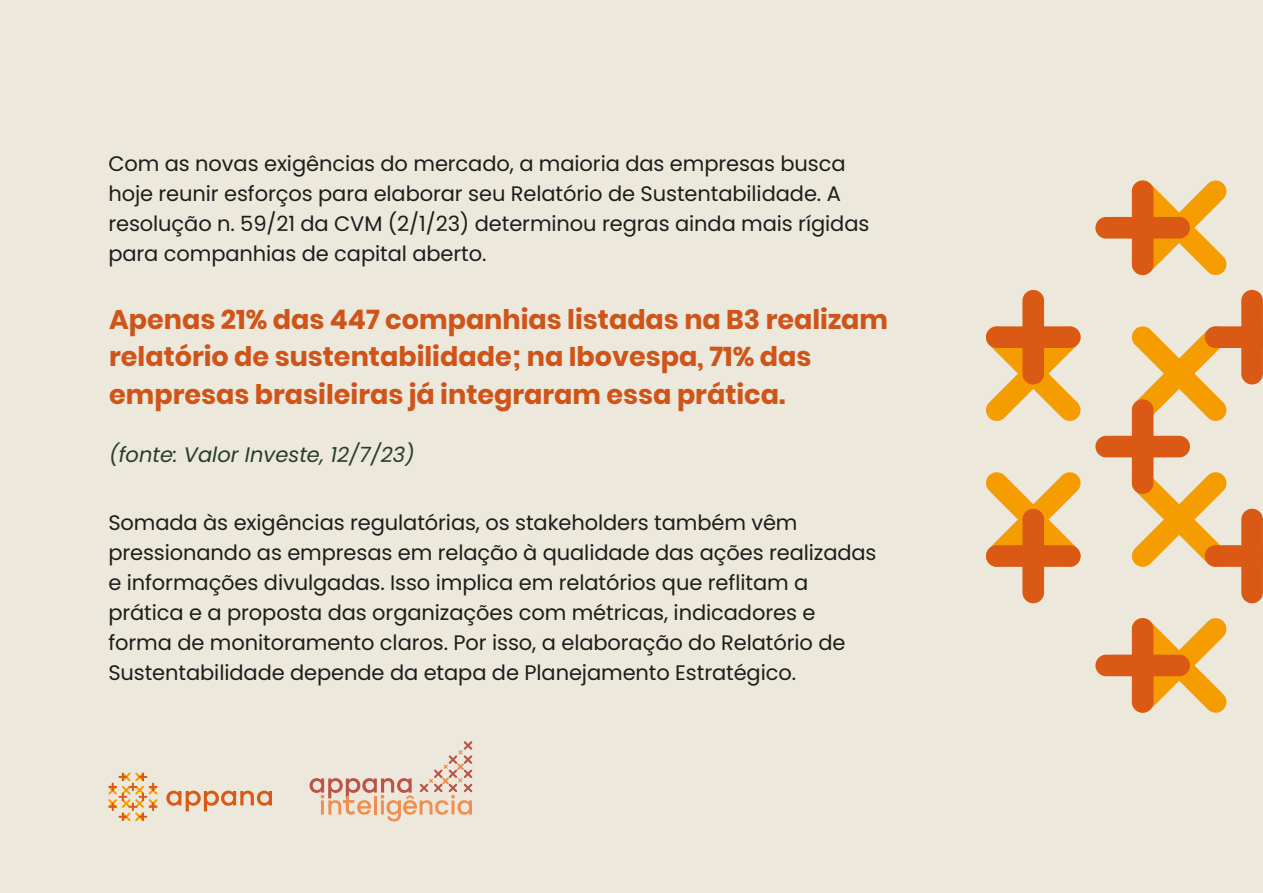
<style>
.page{position:relative;width:1263px;height:893px;background:#ece8db}
.page>*{position:absolute;margin:0;border:0;box-sizing:border-box;transform-origin:0 0}
.t1{font:700 27px/37.5px "Poppins";color:#ce541a}
.t2{font:21px/30px "Poppins";letter-spacing:-.005em;color:#1d1d1d}
.t3{font:italic 21px "Poppins";color:#273d29}
</style>
<div class="page">
<svg style="left:986px;top:180px;width:277px;height:533px"></svg>
<svg style="left:108px;top:772px;width:50px;height:49px"></svg>
<svg style="left:166px;top:791px;width:106px;height:20px"></svg>
<svg style="left:310px;top:741px;width:162px;height:80px"></svg>
<p class="t2" style="left:108px;top:149px;width:762px">Com as novas exigências do mercado, a maioria das empresas busca hoje reunir esforços para elaborar seu Relatório de Sustentabilidade. A resolução n. 59/21 da CVM (2/1/23) determinou regras ainda mais rígidas para companhias de capital aberto.</p>
<p class="t1" style="left:109px;top:301px;width:780px">Apenas 21% das 447 companhias listadas na B3 realizam relatório de sustentabilidade; na Ibovespa, 71% das empresas brasileiras já integraram essa prática.</p>
<p class="t3" style="left:109px;top:443px;width:307px">(fonte: Valor Investe, 12/7/23)</p>
<p class="t2" style="left:108px;top:507px;width:770px">Somada às exigências regulatórias, os stakeholders também vêm pressionando as empresas em relação à qualidade das ações realizadas e informações divulgadas. Isso implica em relatórios que reflitam a prática e a proposta das organizações com métricas, indicadores e forma de monitoramento claros. Por isso, a elaboração do Relatório de Sustentabilidade depende da etapa de Planejamento Estratégico.</p>
</div>
